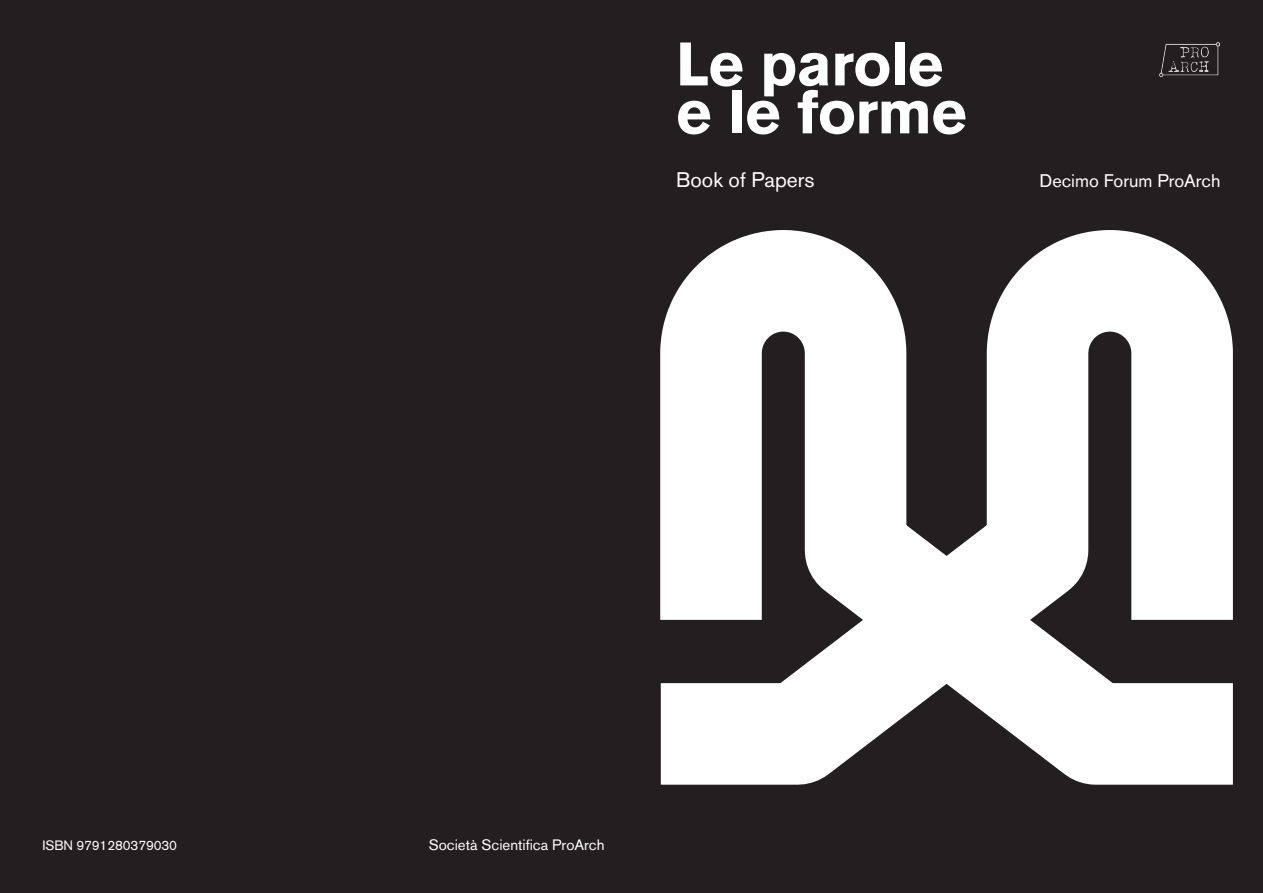
<style>
.page{position:relative;width:1263px;height:893px;background:#231f20}
.page>*{position:absolute;margin:0;border:0;box-sizing:border-box;transform-origin:0 0}
.t1{font:700 60.75px "Akzidenz Grotesk BQ";letter-spacing:-.01em;color:#fff}
.t2{font:21px "Akzidenz Grotesk BQ";color:#fff}
.t3{font:18.15px "Akzidenz Grotesk BQ";color:#fff}
.t4{font:15px "Akzidenz Grotesk BQ";color:#fff}
.t5{font:13.5px "Akzidenz Grotesk BQ";letter-spacing:-.01em;color:#fff}
</style>
<div class="page">
<img style="left:1160px;top:43px;width:59px;height:33px">
<svg style="left:559px;top:252px;width:704px;height:583px"></svg>
<p class="t1" style="left:676px;top:29px;width:269px">Le parole</p>
<p class="t1" style="left:676px;top:77px;width:292px">e le forme</p>
<p class="t2" style="left:676px;top:167px;width:140px">Book of Papers</p>
<p class="t3" style="left:1039px;top:170px;width:182px">Decimo Forum ProArch</p>
<p class="t5" style="left:43px;top:838px;width:136px">ISBN 9791280379030</p>
<p class="t4" style="left:429px;top:836px;width:177px">Società Scientifica ProArch</p>
</div>
